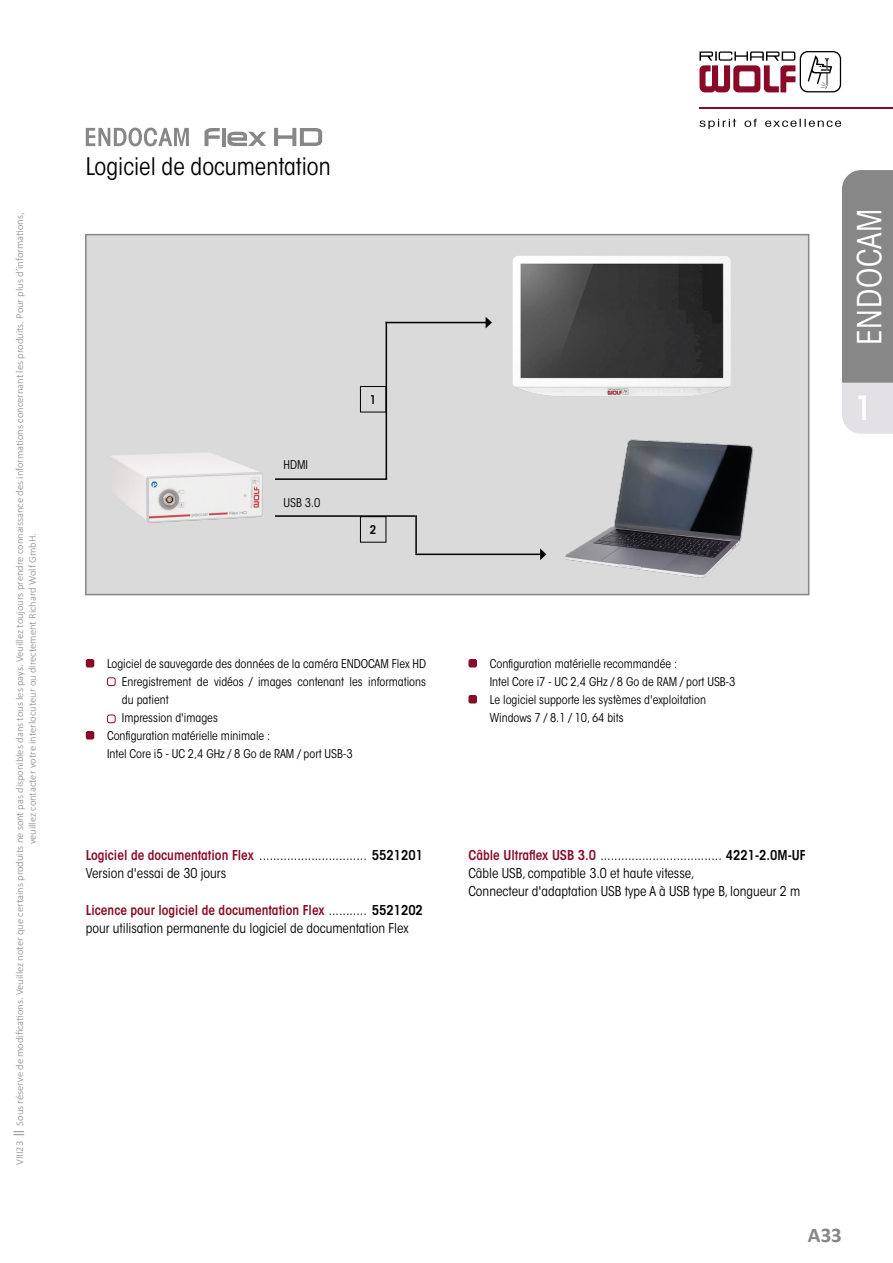
<style>
.page{position:relative;width:893px;height:1263px;background:#fff}
.page>*{position:absolute;margin:0;border:0;box-sizing:border-box;transform-origin:0 0}
.t1{font:condensed 33px "ITC Avant Garde Std";letter-spacing:.025em;color:#fff}
.t2{font:600 condensed 33px "ITC Avant Garde Std";color:#fff}
.t3{font:condensed 24px "ITC Avant Garde Std";color:#000}
.t4{font:700 21px "Calibri";color:#878787}
.t5{font:condensed 13.5px/18px "ITC Avant Garde Std";color:#000}
.t6{font:condensed 12px/18px "ITC Avant Garde Std";color:#000}
.t7{font:600 condensed 12px "ITC Avant Garde Std";color:#000}
.t8{font:300 10.5px/12.6px "Calibri";color:#878787;text-align:center}
.s1{font-family:"Adobe Garamond Pro";font-weight:700}
.s2{font-weight:600;color:#880a26}
.s3{font-weight:600}
</style>
<div class="page">
<svg style="left:699px;top:119px;width:142px;height:10px"></svg>
<svg style="left:699px;top:51px;width:142px;height:41px"></svg>
<hr style="left:699px;top:107px;width:194px;height:2px;background:#880a26">
<svg style="left:842px;top:170px;width:51px;height:264px;background:#9a999a"></svg>
<div style="left:85px;top:234px;width:724px;height:361px;background:#dadada;border:2px solid #878787"></div>
<svg style="left:86px;top:128px;width:103px;height:18px"></svg>
<svg style="left:274px;top:128px;width:48px;height:18px"></svg>
<svg style="left:205px;top:128px;width:15px;height:18px"></svg>
<hr style="left:222px;top:128px;width:4px;height:18px;background:#878787">
<svg style="left:227px;top:132px;width:39px;height:14px"></svg>
<div style="left:86px;top:659px;width:8px;height:8px;background:#880a26;border-radius:2px"></div>
<div style="left:86px;top:731px;width:8px;height:8px;background:#880a26;border-radius:2px"></div>
<img style="left:111px;top:453px;width:152px;height:70px">
<img style="left:512px;top:256px;width:219px;height:140px">
<hr style="left:386px;top:322px;width:100px;height:1px;background:#000">
<svg style="left:486px;top:317px;width:6px;height:11px"></svg>
<hr style="left:386px;top:322px;width:1px;height:157px;background:#000">
<hr style="left:275px;top:478px;width:112px;height:2px;background:#000">
<hr style="left:275px;top:515px;width:140px;height:2px;background:#000">
<hr style="left:415px;top:515px;width:2px;height:39px;background:#000">
<hr style="left:415px;top:554px;width:126px;height:1px;background:#000">
<svg style="left:540px;top:548px;width:6px;height:12px"></svg>
<div style="left:360px;top:386px;width:26px;height:26px;border:1px solid #000"></div>
<div style="left:360px;top:516px;width:26px;height:27px;border:1px solid #000"></div>
<img style="left:565px;top:439px;width:189px;height:139px">
<div style="left:468px;top:659px;width:9px;height:8px;background:#880a26;border-radius:2px"></div>
<div style="left:468px;top:695px;width:9px;height:8px;background:#880a26;border-radius:2px"></div>
<div style="left:107px;top:677px;width:9px;height:9px;border:1px solid #880a26;border-radius:2px"></div>
<div style="left:107px;top:715px;width:9px;height:8px;border:1px solid #880a26;border-radius:2px"></div>
<p class="t8" style="left:13px;top:1165px;width:954px;rotate:-90deg">VIII23 <span class="s1">||</span> Sous réserve de modifications. Veuillez noter que certains produits ne sont pas disponibles dans tous les pays. Veuillez toujours prendre connaissance des informations concernant les produits. Pour plus d’informations, veuillez contacter votre interlocuteur ou directement Richard Wolf GmbH.</p>
<h2 class="t3" style="left:86px;top:152px;width:246px">Logiciel de documentation</h2>
<p class="t6" style="left:284px;top:456px;width:26px">HDMI</p>
<p class="t6" style="left:284px;top:494px;width:39px">USB 3.0</p>
<p class="t7" style="left:370px;top:392px;width:8px">1</p>
<p class="t7" style="left:370px;top:522px;width:8px">2</p>
<p class="t6" style="left:107px;top:655px;width:320px">Logiciel de sauvegarde des données de la caméra ENDOCAM Flex HD</p>
<p class="t6" style="left:122px;top:673px;width:306px">Enregistrement de vidéos / images contenant les informations</p>
<p class="t6" style="left:122px;top:691px;width:48px">du patient</p>
<p class="t6" style="left:122px;top:709px;width:97px">Impression d'images</p>
<p class="t6" style="left:107px;top:727px;width:165px">Configuration matérielle minimale :</p>
<p class="t6" style="left:107px;top:745px;width:247px">Intel Core i5 - UC 2,4 GHz / 8 Go de RAM / port USB-3</p>
<p class="t5" style="left:86px;top:847px;width:339px"><span class="s2">Logiciel de documentation Flex</span> ............................... <span class="s3">5521201<br></span>Version d'essai de 30 jours</p>
<p class="t5" style="left:86px;top:901px;width:339px"><span class="s2">Licence pour logiciel de documentation Flex</span> ........... <span class="s3">5521202 </span>pour utilisation permanente du logiciel de documentation Flex</p>
<p class="t6" style="left:490px;top:655px;width:247px">Configuration matérielle recommandée :<br>Intel Core i7 - UC 2,4 GHz / 8 Go de RAM / port USB-3<br>Le logiciel supporte les systèmes d'exploitation Windows 7 / 8.1 / 10, 64 bits</p>
<p class="t5" style="left:468px;top:847px;width:339px"><span class="s2">Câble Ultraflex USB 3.0</span> ................................... <span class="s3">4221-2.0M-UF<br></span>Câble USB, compatible 3.0 et haute vitesse,<br>Connecteur d'adaptation USB type A à USB type B, longueur 2 m</p>
<h1 class="t1" style="left:850px;top:345px;width:139px;rotate:-90deg">ENDOCAM</h1>
<h1 class="t2" style="left:855px;top:388px;width:19px">1</h1>
<h3 class="t4" style="left:808px;top:1220px;width:36px">A33</h3>
</div>
